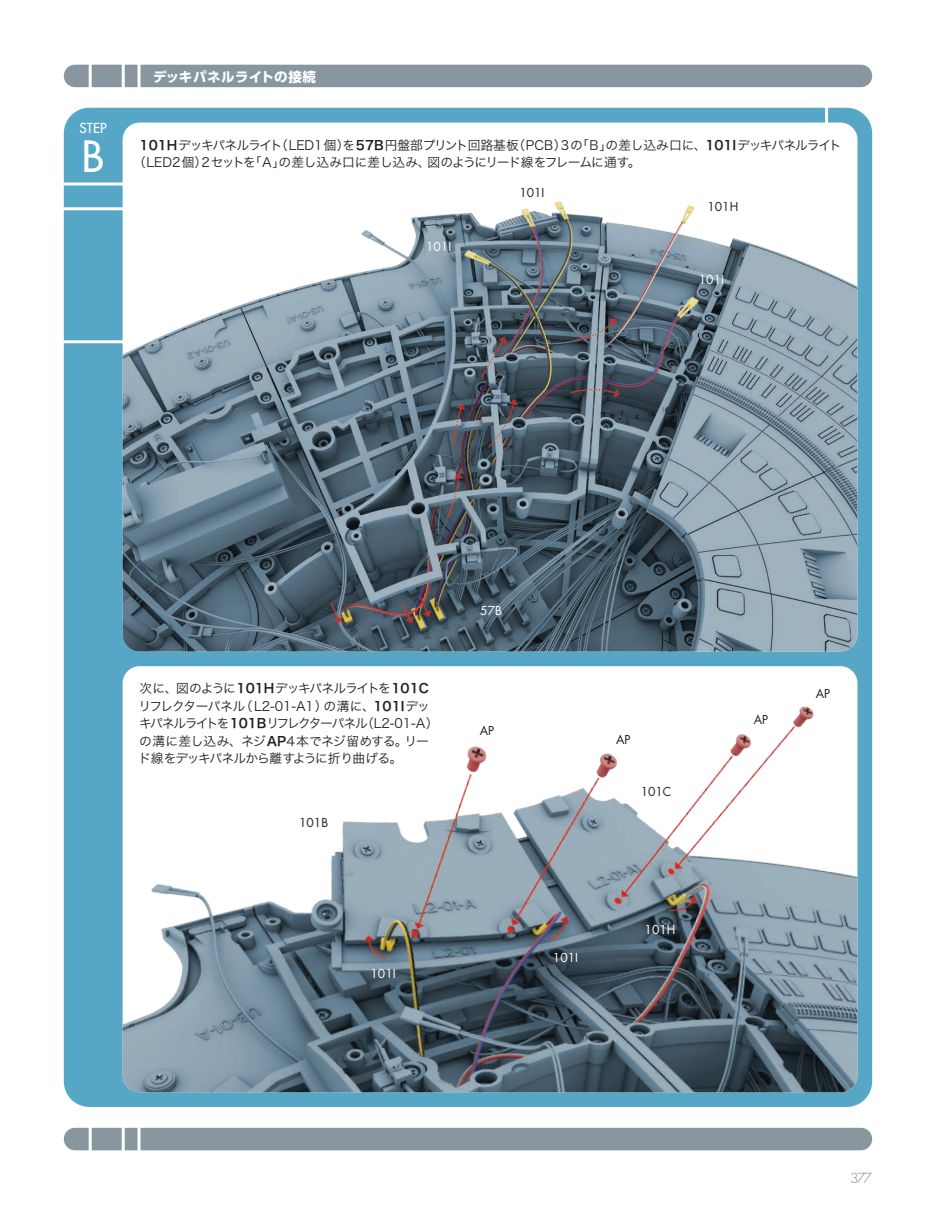
<style>
.page{position:relative;width:936px;height:1212px;background:#fff}
.page>*{position:absolute;margin:0;border:0;box-sizing:border-box;transform-origin:0 0}
.t1{font:42px "Futura LT";color:#fff}
.t2{font:700 13.5px "UD Shin Go Pro";letter-spacing:.03em;color:#fff}
.t3{font:13.5px "Futura LT";color:#fff}
.t4{font:300 13.5px "Futura Std";color:#828688}
.t5{font:12.75px/17.5px "Hira Kaku Pro W3";letter-spacing:-.06em;color:#231f20}
.t6{font:12.75px/17.5px "Hira Kaku Pro W3";letter-spacing:-.025em;color:#231f20}
.t7{font:12px "Futura LT";color:#231f20}
.t8{font:12px "Futura LT";color:#fff}
.s1{font-family:"Hira Kaku Pro W6"}
</style>
<div class="page">
<div style="left:64px;top:1128px;width:808px;height:22px;background:#87969f;border-radius:11px"></div>
<hr style="left:137px;top:1123px;width:3px;height:43px;background:#fff">
<hr style="left:122px;top:1121px;width:3px;height:45px;background:#fff">
<hr style="left:89px;top:1121px;width:3px;height:45px;background:#fff">
<div style="left:64px;top:65px;width:808px;height:22px;background:#87969f;border-radius:11px"></div>
<hr style="left:137px;top:49px;width:3px;height:44px;background:#fff">
<hr style="left:122px;top:49px;width:3px;height:44px;background:#fff">
<hr style="left:89px;top:49px;width:3px;height:44px;background:#fff">
<div style="left:64px;top:108px;width:808px;height:999px;background:#56a6c6;border-radius:26px"></div>
<hr style="left:825px;top:93px;width:3px;height:54px;background:#fff">
<hr style="left:58px;top:182px;width:79px;height:3px;background:#fff">
<hr style="left:58px;top:207px;width:79px;height:3px;background:#fff">
<hr style="left:58px;top:340px;width:79px;height:3px;background:#fff">
<div style="left:123px;top:123px;width:734px;height:528px;background:#fff;border-radius:17px"></div>
<div style="left:123px;top:666px;width:734px;height:426px;background:#fff;border-radius:17px"></div>
<img style="left:123px;top:201px;width:734px;height:450px">
<img style="left:123px;top:706px;width:734px;height:386px">
<div style="left:466px;top:729px;width:24px;height:17px;background:#fff"></div>
<div style="left:598px;top:736px;width:24px;height:16px;background:#fff"></div>
<div style="left:735px;top:717px;width:24px;height:16px;background:#fff"></div>
<p class="t3" style="left:80px;top:119px;width:29px">STEP</p>
<h1 class="t1" style="left:82px;top:129px;width:24px">B</h1>
<p class="t2" style="left:153px;top:65px;width:164px">デッキパネルライトの接続</p>
<p class="t6" style="left:133px;top:135px;width:709px;text-indent:6px"><span class="s1">101H</span>デッキパネルライト（LED1個）を<span class="s1">57B</span>円盤部プリント回路基板（PCB）3の「B」の差し込み口に、<span class="s1">101I</span>デッキパネルライト（LED2個）2セットを「A」の差し込み口に差し込み、図のようにリード線をフレームに通す。</p>
<p class="t8" style="left:426px;top:238px;width:27px">101I</p>
<p class="t7" style="left:519px;top:185px;width:27px">101I</p>
<p class="t7" style="left:707px;top:198px;width:32px">101H</p>
<p class="t8" style="left:698px;top:272px;width:27px">101I</p>
<p class="t8" style="left:480px;top:603px;width:23px">57B</p>
<p class="t5" style="left:138px;top:679px;width:302px">次に、図のように<span class="s1">101H</span>デッキパネルライトを<span class="s1">101C</span>リフレクターパネル（L2-01-A1）の溝に、<span class="s1">101I</span>デッキパネルライトを<span class="s1">101B</span>リフレクターパネル（L2-01-A）の溝に差し込み、ネジ<span class="s1">AP</span>4本でネジ留めする。リード線をデッキパネルから離すように折り曲げる。</p>
<p class="t7" style="left:815px;top:685px;width:16px">AP</p>
<p class="t7" style="left:753px;top:712px;width:16px">AP</p>
<p class="t7" style="left:480px;top:723px;width:16px">AP</p>
<p class="t7" style="left:616px;top:732px;width:16px">AP</p>
<p class="t7" style="left:299px;top:815px;width:30px">101B</p>
<p class="t8" style="left:370px;top:966px;width:27px">101I</p>
<p class="t8" style="left:553px;top:950px;width:27px">101I</p>
<p class="t7" style="left:640px;top:784px;width:32px">101C</p>
<p class="t8" style="left:644px;top:922px;width:32px">101H</p>
<p class="t4" style="left:850px;top:1170px;width:23px">377</p>
</div>
